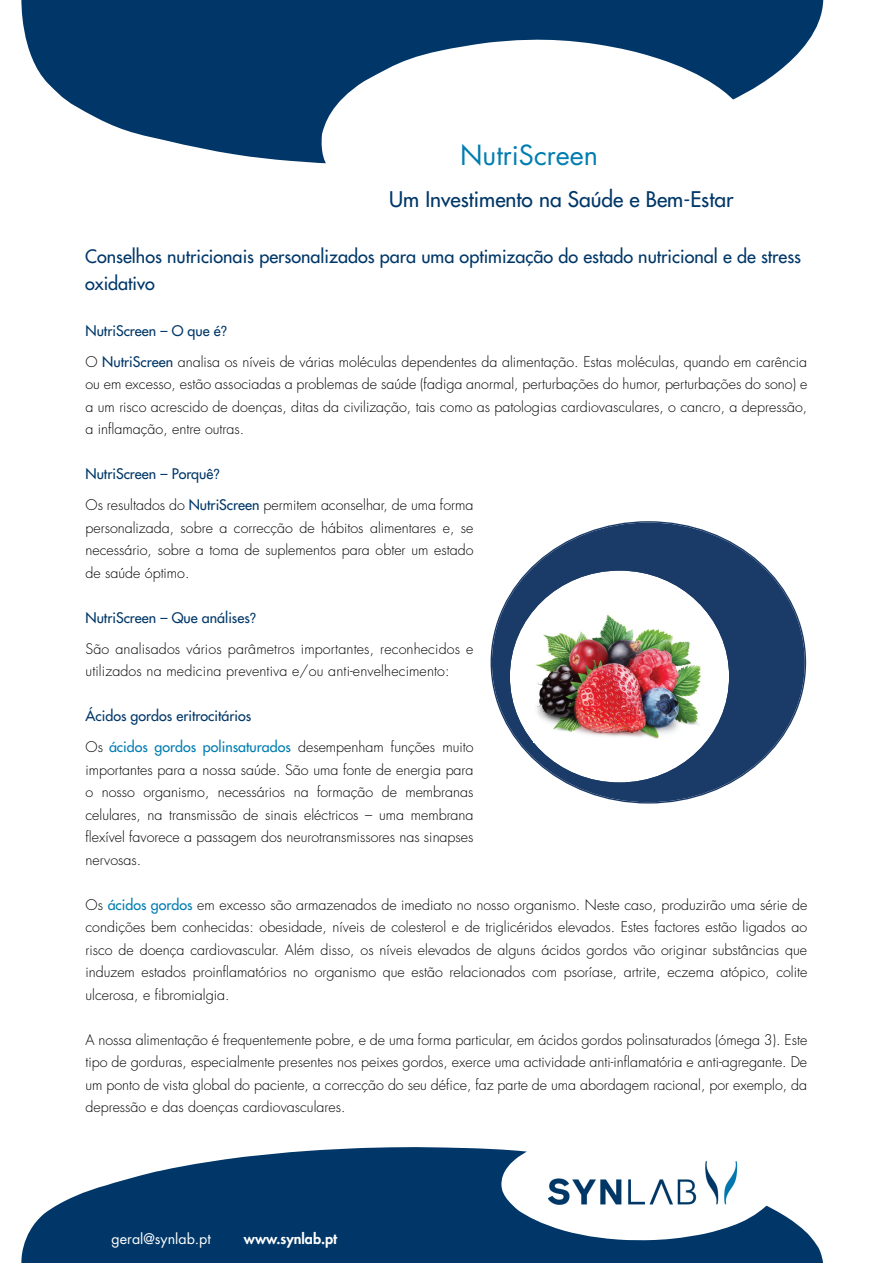
<style>
.page{position:relative;width:893px;height:1263px;background:#fff}
.page>*{position:absolute;margin:0;border:0;box-sizing:border-box;transform-origin:0 0}
.t1{font:27px "Futura Std";color:#007db1}
.t2{font:500 21px "Futura Std";color:#003768}
.t3{font:500 18px/27px "Futura Std";color:#003768}
.t4{font:300 14.25px/22.5px "Futura Std";color:#000;text-align:justify}
.t5{font:500 14.25px/31px "Futura Std";color:#003768}
.t6{font:14.25px "Futura Std";color:#fff}
.t7{font:800 14.25px "Futura Std";color:#fff}
.s1{font-weight:500;color:#003768}
.s2{font-family:"Helvetica Neue LT Std";font-weight:400;font-stretch:condensed;color:#003768}
.s3{font-weight:300;color:#000}
.s4{color:#007db1}
.s5{font-weight:500;color:#007db1}
</style>
<div class="page">
<svg style="left:21px;top:1147px;width:802px;height:116px;fill:#003768"></svg>
<svg style="left:21px;top:0;width:803px;height:163px;fill:#003768"></svg>
<svg style="left:491px;top:521px;width:315px;height:282px;fill:#1a3a67"></svg>
<svg style="left:508px;top:569px;width:222px;height:215px"></svg>
<img style="left:534px;top:612px;width:168px;height:130px">
<img style="left:538px;top:1152px;width:208px;height:63px">
<p class="t1" style="left:460px;top:138px;width:140px">N utriScreen</p>
<p class="t2" style="left:389px;top:186px;width:346px">Um Investimento na Saúde e Bem-Estar</p>
<p class="t3" style="left:85px;top:243px;width:717px">Conselhos nutricionais personalizados para uma optimização do estado nutricional e de stress oxidativo</p>
<p class="t4" style="left:86px;top:315px;width:723px;line-height:31px"><span class="s1">NutriScreen – O que é</span><span class="s2">?<br></span>O <span class="s1">NutriScreen</span> analisa os níveis de várias moléculas dependentes da alimentação. Estas moléculas, quando em carência</p>
<p class="t4" style="left:86px;top:373px;width:723px">ou em excesso, estão associadas a problemas de saúde (fadiga anormal, perturbações do humor, perturbações do sono) e a um risco acrescido de doenças, ditas da civilização, tais como as patologias cardiovasculares, o cancro, a depressão, a inflamação, entre outras.</p>
<p class="t4" style="left:86px;top:459px;width:390px;line-height:31px"><span class="s1">NutriScreen – Porquê</span><span class="s2">?<br></span>Os resultados do <span class="s1">NutriScreen</span> permitem aconselhar, de uma forma</p>
<p class="t4" style="left:86px;top:517px;width:389px">personalizada, sobre a correcção de hábitos alimentares e, se necessário, sobre a toma de suplementos para obter um estado de saúde óptimo.</p>
<p class="t4" style="left:86px;top:602px;width:389px;line-height:31px"><span class="s1">NutriScreen – Que análises</span><span class="s2">?<br></span>São analisados vários parâmetros importantes, reconhecidos e</p>
<p class="t4" style="left:86px;top:660px;width:366px">utilizados na medicina preventiva e/ou anti-envelhecimento:</p>
<p class="t5" style="left:86px;top:701px;width:390px">Ácidos gordos eritrocitários<br><span class="s3">Os</span> <span class="s4">ácidos gordos polinsaturados</span> <span class="s3">desempenham funções muito</span></p>
<p class="t4" style="left:86px;top:759px;width:390px">importantes para a nossa saúde. São uma fonte de energia para o nosso organismo, necessários na formação de membranas celulares, na transmissão de sinais eléctricos – uma membrana flexível favorece a passagem dos neurotransmissores nas sinapses nervosas.</p>
<p class="t4" style="left:86px;top:894px;width:723px">Os <span class="s5">ácidos gordos</span> em excesso são armazenados de imediato no nosso organismo. Neste caso, produzirão uma série de condições bem conhecidas: obesidade, níveis de colesterol e de triglicéridos elevados. Estes factores estão ligados ao risco de doença cardiovascular. Além disso, os níveis elevados de alguns ácidos gordos vão originar substâncias que induzem estados proinflamatórios no organismo que estão relacionados com psoríase, artrite, eczema atópico, colite ulcerosa, e fibromialgia.</p>
<p class="t4" style="left:86px;top:1029px;width:723px">A nossa alimentação é frequentemente pobre, e de uma forma particular, em ácidos gordos polinsaturados (ómega 3). Este tipo de gorduras, especialmente presentes nos peixes gordos, exerce uma actividade anti-inflamatória e anti-agregante. De um ponto de vista global do paciente, a correcção do seu défice, faz parte de uma abordagem racional, por exemplo, da depressão e das doenças cardiovasculares.</p>
<p class="t6" style="left:112px;top:1229px;width:101px">geral@synlab.pt</p>
<p class="t7" style="left:244px;top:1229px;width:95px">www.synlab.pt</p>
</div>
